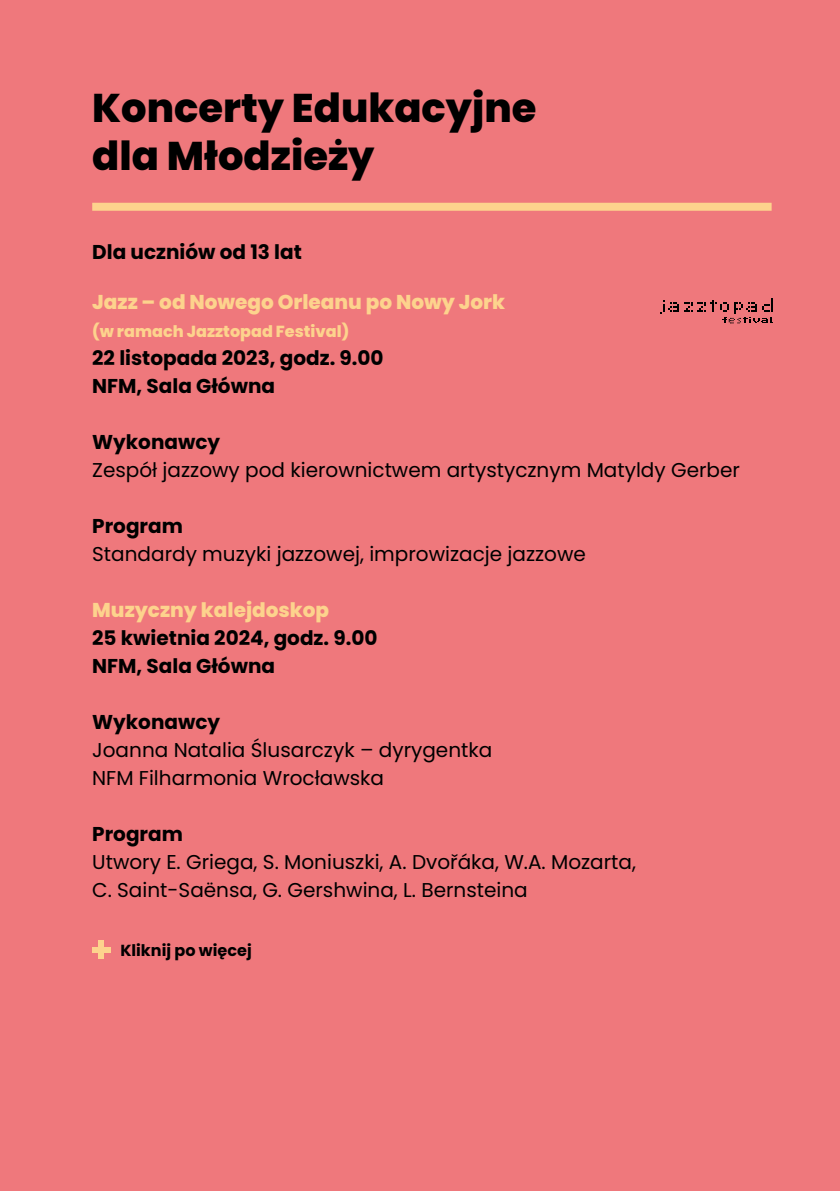
<style>
.page{position:relative;width:840px;height:1191px;background:#fff}
.page>*{position:absolute;margin:0;border:0;box-sizing:border-box;transform-origin:0 0}
.t1{font:800 40px/48px "Poppins";color:#000}
.t2{font:20px/28px "Poppins";color:#000}
.t3{font:700 20px/28px "Poppins";color:#000}
.t4{font:800 20px "Poppins";color:#fdd38d}
.t5{font:800 16px "Poppins";color:#fdd38d}
.t6{font:700 16px "Poppins";color:#000}
</style>
<div class="page">
<div style="left:0;top:0;width:839px;height:1191px;background:#ef787c"></div>
<div style="left:92px;top:203px;width:679px;height:8px;background:#fdd38d"></div>
<div style="left:98px;top:940px;width:6px;height:19px;background:#fdd38d"></div>
<div style="left:92px;top:946px;width:19px;height:6px;background:#fdd38d"></div>
<svg style="left:660px;top:298px;width:112px;height:25px"></svg>
<h1 class="t1" style="left:92px;top:84px;width:445px">Koncerty Edukacyjne dla Młodzieży</h1>
<p class="t3" style="left:92px;top:238px;width:211px">Dla uczniów od 13 lat</p>
<p class="t4" style="left:92px;top:291px;width:414px">Jazz – od Nowego Orleanu po Nowy Jork</p>
<p class="t5" style="left:92px;top:322px;width:258px">(w ramach Jazztopad Festival)</p>
<p class="t3" style="left:92px;top:344px;width:293px">22 listopada 2023, godz. 9.00<br>NFM, Sala Główna</p>
<p class="t3" style="left:92px;top:428px;width:129px">Wykonawcy</p>
<p class="t2" style="left:92px;top:456px;width:649px">Zespół jazzowy pod kierownictwem artystycznym Matyldy Gerber</p>
<p class="t3" style="left:92px;top:512px;width:92px">Program</p>
<p class="t2" style="left:92px;top:540px;width:495px">Standardy muzyki jazzowej, improwizacje jazzowe</p>
<p class="t4" style="left:92px;top:599px;width:238px">Muzyczny kalejdoskop</p>
<p class="t3" style="left:92px;top:624px;width:286px">25 kwietnia 2024, godz. 9.00<br>NFM, Sala Główna</p>
<p class="t3" style="left:92px;top:708px;width:129px">Wykonawcy</p>
<p class="t2" style="left:92px;top:736px;width:401px">Joanna Natalia Ślusarczyk – dyrygentka<br>NFM Filharmonia Wrocławska</p>
<p class="t3" style="left:92px;top:820px;width:92px">Program</p>
<p class="t2" style="left:92px;top:848px;width:545px">Utwory E. Griega, S. Moniuszki, A. Dvořáka, W.A. Mozarta,<br>C. Saint-Saënsa, G. Gershwina, L. Bernsteina</p>
<p class="t6" style="left:120px;top:940px;width:133px">Kliknij po więcej</p>
</div>
